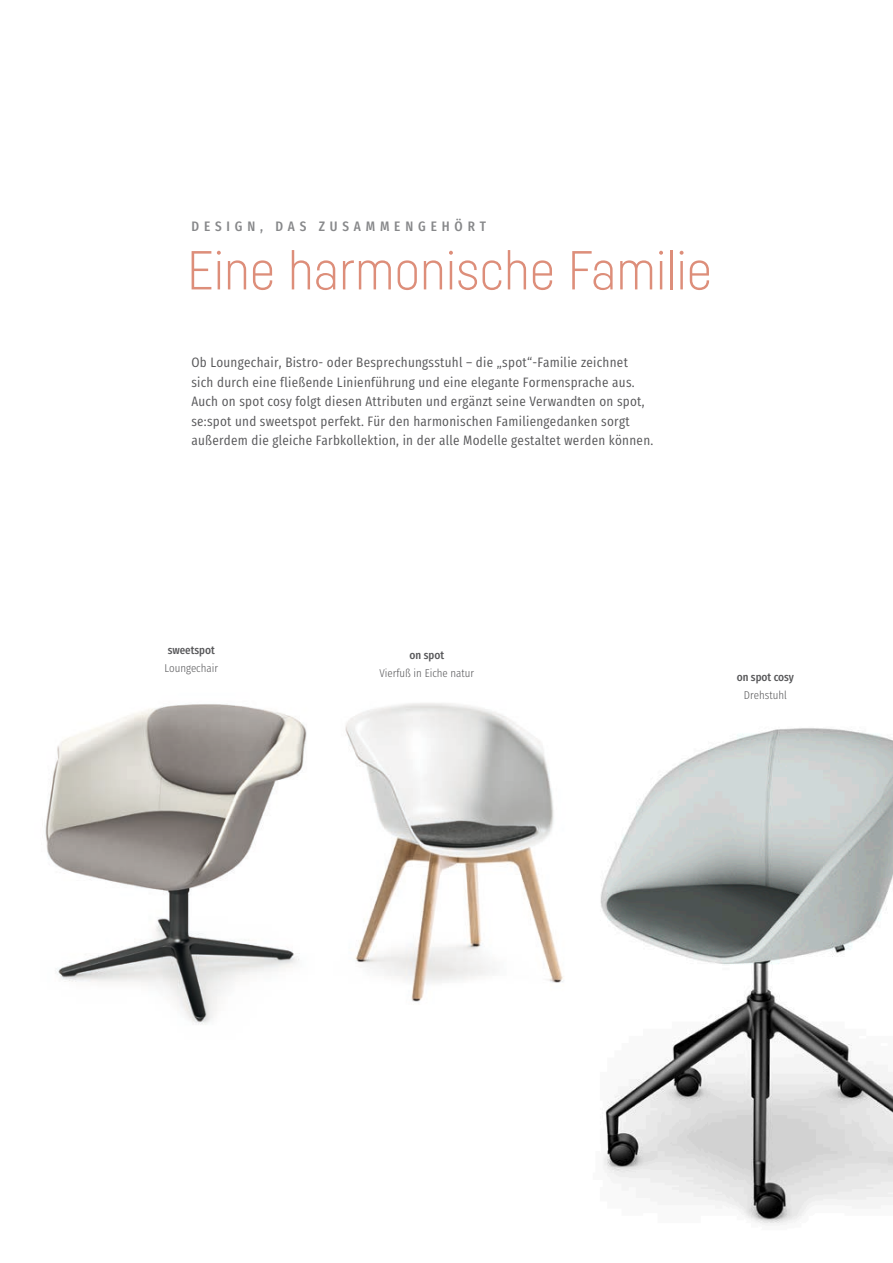
<style>
.page{position:relative;width:893px;height:1263px;background:#fff}
.page>*{position:absolute;margin:0;border:0;box-sizing:border-box;transform-origin:0 0}
.t1{font:300 54px "Sedus Sans";color:#dd8e7a}
.t2{font:13.5px/19.5px "Sedus Text Condensed";letter-spacing:.02em;color:#58585a}
.t3{font:700 13.5px "Sedus Text Condensed";letter-spacing:.36em;color:#87888a}
.t4{font:300 11.25px "Sedus Text Condensed";color:#58585a}
.t5{font:700 11.25px "Sedus Text Condensed";color:#58585a}
</style>
<div class="page">
<img style="left:603px;top:728px;width:290px;height:497px">
<img style="left:45px;top:704px;width:231px;height:321px">
<img style="left:276px;top:703px;width:354px;height:334px">
<p class="t3" style="left:191px;top:214px;width:296px">DESIGN, DAS ZUSAMMENGEHÖRT</p>
<h1 class="t1" style="left:187px;top:238px;width:526px">Eine harmonische Familie</h1>
<p class="t2" style="left:191px;top:351px;width:463px">Ob Loungechair, Bistro- oder Besprechungsstuhl – die „spot“-Familie zeichnet sich durch eine fließende Linienführung und eine elegante Formensprache aus.<br>Auch on spot cosy folgt diesen Attributen und ergänzt seine Verwandten on spot, se:spot und sweetspot perfekt. Für den harmonischen Familiengedanken sorgt außerdem die gleiche Farbkollektion, in der alle Modelle gestaltet werden können.</p>
<p class="t5" style="left:168px;top:640px;width:49px">sweetspot</p>
<p class="t4" style="left:165px;top:658px;width:55px">Loungechair</p>
<p class="t5" style="left:410px;top:644px;width:36px">on spot</p>
<p class="t4" style="left:379px;top:662px;width:96px">Vierfuß in Eiche natur</p>
<p class="t5" style="left:737px;top:666px;width:59px">on spot cosy</p>
<p class="t4" style="left:744px;top:685px;width:44px">Drehstuhl</p>
</div>
